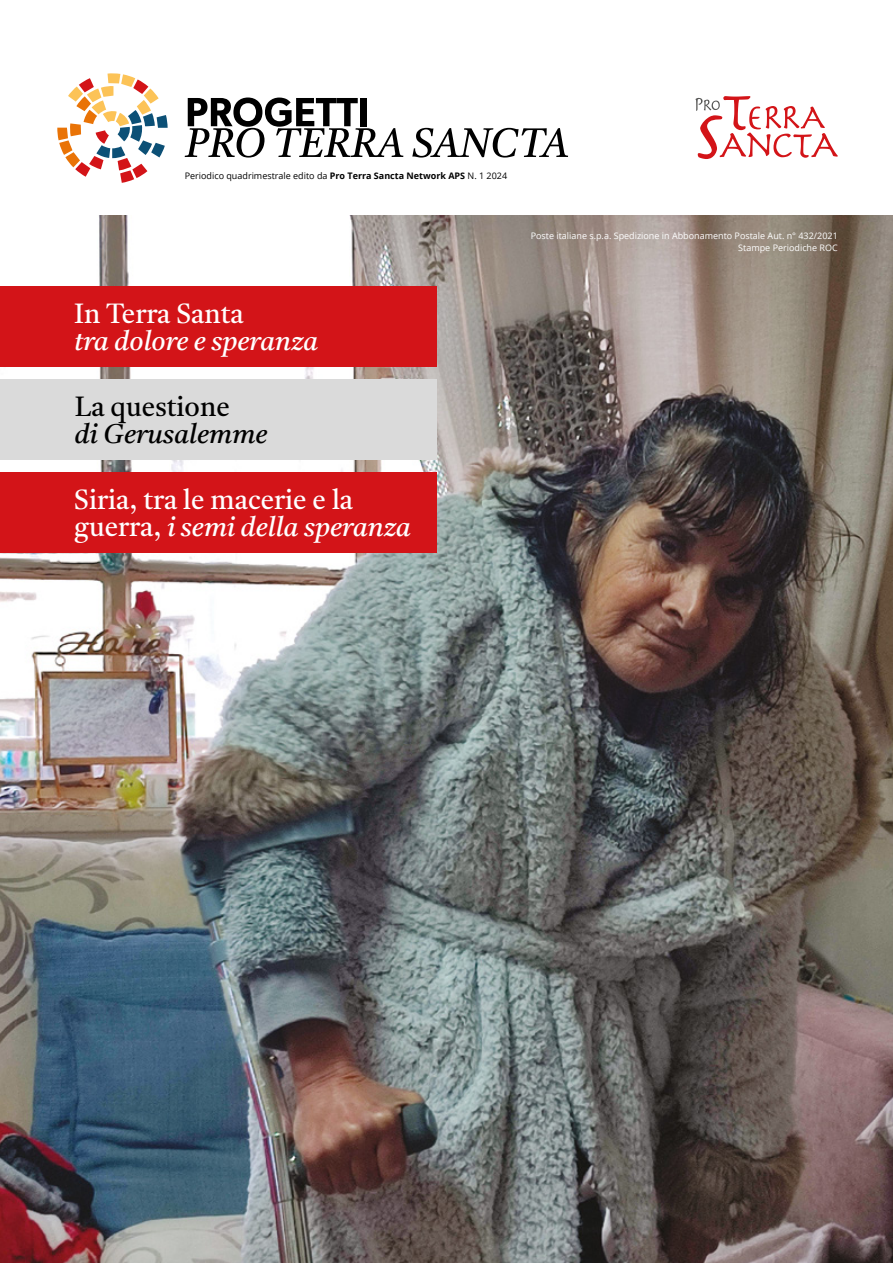
<style>
.page{position:relative;width:893px;height:1263px;background:#fff}
.page>*{position:absolute;margin:0;border:0;box-sizing:border-box;transform-origin:0 0}
.t1{font:27px/27px "Castoro";color:#fff}
.t2{font:italic 27px "Castoro";color:#fff}
.t3{font:italic 27px "Castoro";color:#000}
.t4{font:27px "Castoro";color:#000}
.t5{font:9px/12px "Open Sans";color:#fff;text-align:right}
.t6{font:9px "Open Sans";color:#000}
.s1{font-weight:700}
.s2{font-style:italic}
</style>
<div class="page">
<img style="left:0;top:215px;width:893px;height:1048px">
<svg style="left:695px;top:96px;width:143px;height:63px"></svg>
<svg style="left:57px;top:73px;width:111px;height:110px"></svg>
<svg style="left:185px;top:98px;width:218px;height:60px"></svg>
<svg style="left:412px;top:128px;width:156px;height:30px"></svg>
<div style="left:0;top:286px;width:437px;height:81px;background:#d31418"></div>
<div style="left:0;top:379px;width:436px;height:81px;background:#dadada"></div>
<div style="left:0;top:472px;width:437px;height:81px;background:#d31418"></div>
<p class="t6" style="left:185px;top:172px;width:324px">Periodico quadrimestrale edito da <span class="s1">Pro Terra Sancta Network APS</span> N. 1 2024</p>
<h1 class="t1" style="left:74px;top:303px;width:171px">In Terra Santa</h1>
<h1 class="t2" style="left:74px;top:330px;width:246px">tra dolore e speranza</h1>
<h1 class="t4" style="left:75px;top:395px;width:156px">La questione</h1>
<h1 class="t3" style="left:75px;top:423px;width:194px">di Gerusalemme</h1>
<h1 class="t1" style="left:74px;top:489px;width:338px">Siria, tra le macerie e la guerra, <span class="s2">i semi della speranza</span></h1>
<p class="t5" style="left:531px;top:230px;width:309px">Poste italiane s.p.a. Spedizione in Abbonamento Postale Aut. n° 432/2021<br>Stampe Periodiche ROC</p>
</div>
